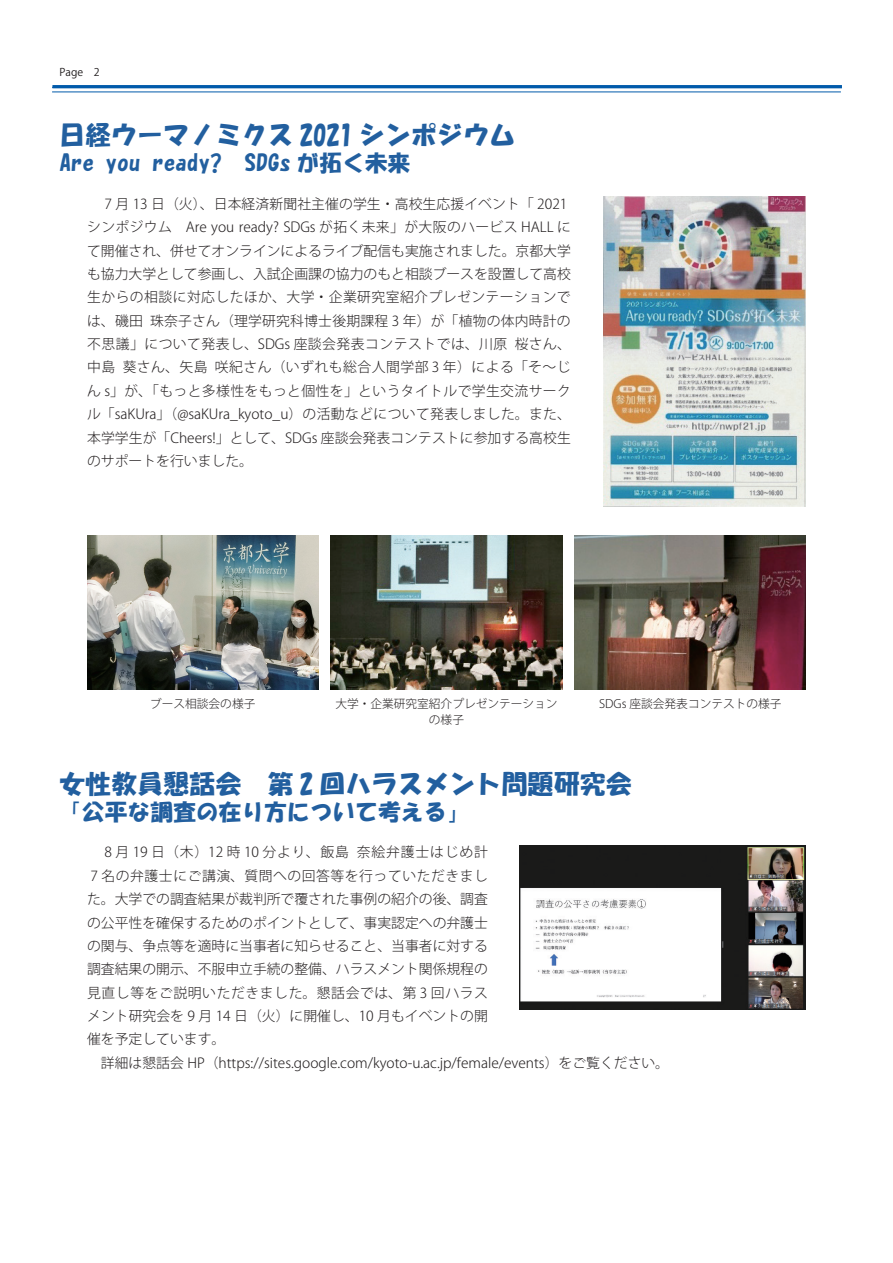
<style>
.page{position:relative;width:893px;height:1263px;background:#fff}
.page>*{position:absolute;margin:0;border:0;box-sizing:border-box;transform-origin:0 0}
.t1{font:25.5px "HG Soei Kakupoptai";letter-spacing:.02em;color:#225f9f}
.t2{font:22.35px "HG Soei Kakupoptai";letter-spacing:.02em;color:#225f9f}
.t3{font:300 13.8px/23.4px "Koz Go Pro";letter-spacing:.005em;color:#231f20;text-align:justify}
.t4{font:300 11.7px/15.9px "Koz Go Pro";color:#231f20;text-align:center}
.t5{font:10.65px "Koz Go Pro";color:#231f20}
</style>
<div class="page">
<img style="left:604px;top:197px;width:202px;height:310px">
<img style="left:87px;top:536px;width:231px;height:154px">
<img style="left:331px;top:536px;width:231px;height:154px">
<img style="left:575px;top:536px;width:231px;height:154px">
<img style="left:519px;top:845px;width:287px;height:164px">
<hr style="left:52px;top:85px;width:790px;height:3px;background:#015aaa">
<hr style="left:52px;top:91px;width:789px;height:1px;background:#015aaa">
<p class="t5" style="left:60px;top:65px;width:42px">Page　2</p>
<h1 class="t1" style="left:60px;top:122px;width:457px">日経ウーマノミクス 2021 シンポジウム</h1>
<h2 class="t2" style="left:60px;top:152px;width:352px">Are you ready?　SDGs が拓く未来</h2>
<p class="t3" style="left:87px;top:192px;width:485px;text-align:left;text-indent:17px">7 月 13 日（火）、日本経済新聞社主催の学生・高校生応援イベント「 2021シンポジウム　Are you ready? SDGs が拓く未来」が大阪のハービス HALL にて開催され、併せてオンラインによるライブ配信も実施されました。京都大学も協力大学として参画し、入試企画課の協力のもと相談ブースを設置して高校生からの相談に対応したほか、大学・企業研究室紹介プレゼンテーションでは、磯田 珠奈子さん（理学研究科博士後期課程 3 年）が「植物の体内時計の不思議」について発表し、SDGs 座談会発表コンテストでは、川原 桜さん、中島 葵さん、矢島 咲紀さん（いずれも総合人間学部 3 年）による「そ〜じん s」が、「もっと多様性をもっと個性を」というタイトルで学生交流サークル「saKUra」（@saKUra_kyoto_u）の活動などについて発表しました。また、本学学生が「Cheers!」として、SDGs 座談会発表コンテストに参加する高校生のサポートを行いました。</p>
<p class="t4" style="left:150px;top:695px;width:107px">ブース相談会の様子</p>
<p class="t4" style="left:335px;top:695px;width:224px">大学・企業研究室紹介プレゼンテーションの様子</p>
<p class="t4" style="left:599px;top:695px;width:184px">SDGs 座談会発表コンテストの様子</p>
<h1 class="t1" style="left:60px;top:771px;width:573px">女性教員懇話会　第 2 回ハラスメント問題研究会</h1>
<h2 class="t2" style="left:60px;top:800px;width:411px">「公平な調査の在り方について考える」</h2>
<p class="t3" style="left:87px;top:841px;width:402px;text-indent:17px">8 月 19 日（木）12 時 10 分より、飯島 奈絵弁護士はじめ計7 名の弁護士にご講演、質問への回答等を行っていただきました。大学での調査結果が裁判所で覆された事例の紹介の後、調査の公平性を確保するためのポイントとして、事実認定への弁護士の関与、争点等を適時に当事者に知らせること、当事者に対する調査結果の開示、不服申立手続の整備、ハラスメント関係規程の見直し等をご説明いただきました。懇話会では、第 3 回ハラスメント研究会を 9 月 14 日（火）に開催し、10 月もイベントの開催を予定しています。</p>
<p class="t3" style="left:101px;top:1051px;width:570px">詳細は懇話会 HP（https://sites.google.com/kyoto-u.ac.jp/female/events）をご覧ください。</p>
</div>
